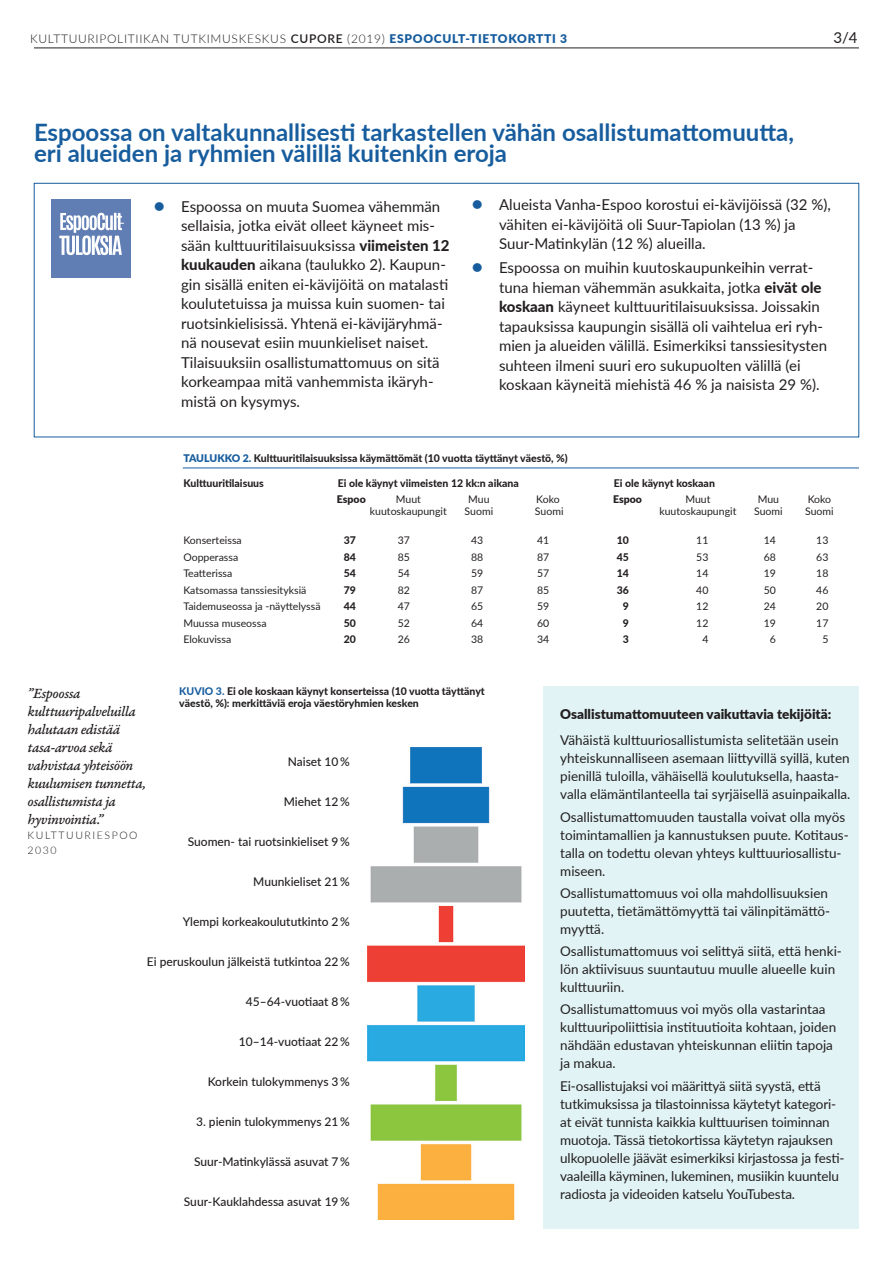
<style>
.page{position:relative;width:893px;height:1263px;background:#fff}
.page>*{position:absolute;margin:0;border:0;box-sizing:border-box;transform-origin:0 0}
.t1{font:700 24px/21px "Lato";color:#175d9e}
.t2{font:15px/19.5px "Lato";color:#231f20}
.t3{font:15px/18px "Garamond Premr Pro Med It Capt";letter-spacing:-.03em;color:#231f20}
.t4{font:13.5px/18px "Lato";color:#231f20}
.t5{font:900 13.5px "Lato";color:#231f20}
.t6{font:500 12px "Lato";color:#231f20}
.t7{font:300 12px "Lato";letter-spacing:.06em;color:#231f20}
.t8{font:800 10.5px/12px "Lato";color:#231f20}
.t9{font:10.5px "Lato";color:#231f20}
.t10{font:300 10.5px/15px "Lato";letter-spacing:.15em;color:#231f20}
.t11{font:900 10.5px "Lato";color:#231f20}
.s1{font-weight:600}
.s2{font-weight:900;color:#175d9e}
.s3{font-weight:900;font-size:18px;color:#175d9e}
.s4{font-weight:800}
.s5{color:#175d9e}
</style>
<div class="page">
<img style="left:367px;top:747px;width:157px;height:473px">
<div style="left:543px;top:687px;width:316px;height:542px;background:#e1f3f5"></div>
<hr style="left:34px;top:48px;width:825px;height:1px;background:#231f20">
<div style="left:34px;top:183px;width:825px;height:254px;border:1px solid #175d9e"></div>
<hr style="left:183px;top:468px;width:676px;height:1px;background:#175d9e">
<div style="left:51px;top:199px;width:80px;height:78px;background:#607eb4"></div>
<svg style="left:59px;top:213px;width:65px;height:42px"></svg>
<p class="t7" style="left:30px;top:30px;width:539px">KULTTUURIPOLITIIKAN TUTKIMUSKESKUS <span class="s1">CUPORE</span> (2019) <span class="s2">ESPOOCULT-TIETOKORTTI 3</span></p>
<p class="t2" style="left:833px;top:27px;width:26px">3/4</p>
<h1 class="t1" style="left:34px;top:120px;width:761px">Espoossa on valtakunnallisesti tarkastellen vähän osallistumattomuutta, eri alueiden ja ryhmien välillä kuitenkin eroja</h1>
<p class="t2" style="left:181px;top:196px;width:270px;text-indent:-27px"><span class="s3">•</span> Espoossa on muuta Suomea vähemmän sellaisia, jotka eivät olleet käyneet mis&shy;sään kulttuuritilaisuuksissa <span class="s4">viimeisten 12 kuukauden</span> aikana (taulukko 2). Kaupun&shy;gin sisällä eniten ei-kävijöitä on matalasti koulutetuissa ja muissa kuin suomen- tai ruotsinkielisissä. Yhtenä ei-kävijäryhmä&shy;nä nousevat esiin muunkieliset naiset.<br>Tilaisuuksiin osallistumattomuus on sitä korkeampaa mitä vanhemmista ikäryh&shy;mistä on kysymys.</p>
<p class="t2" style="left:499px;top:194px;width:333px;text-indent:-27px"><span class="s3">•</span> Alueista Vanha-Espoo korostui ei-kävijöissä (32 %), vähiten ei-kävijöitä oli Suur-Tapiolan (13 %) ja<br>Suur-Matinkylän (12 %) alueilla.</p>
<p class="t2" style="left:499px;top:257px;width:330px;text-indent:-27px"><span class="s3">•</span> Espoossa on muihin kuutoskaupunkeihin verrat&shy;tuna hieman vähemmän asukkaita, jotka <span class="s4">eivät ole koskaan</span> käyneet kulttuuritilaisuuksissa. Joissakin tapauksissa kaupungin sisällä oli vaihtelua eri ryh&shy;mien ja alueiden välillä. Esimerkiksi tanssiesitysten suhteen ilmeni suuri ero sukupuolten välillä (ei koskaan käyneitä miehistä 46 % ja naisista 29 %).</p>
<p class="t8" style="left:183px;top:452px;width:386px"><span class="s2">TAULUKKO 2.</span> Kulttuuritilaisuuksissa käymättömät (10 vuotta täyttänyt väestö, %)</p>
<p class="t8" style="left:183px;top:476px;width:82px">Kulttuuritilaisuus</p>
<p class="t8" style="left:338px;top:476px;width:182px">Ei ole käynyt viimeisten 12 kk:n aikana</p>
<p class="t8" style="left:614px;top:476px;width:103px">Ei ole käynyt koskaan</p>
<p class="t11" style="left:337px;top:491px;width:30px">Espoo</p>
<p class="t9" style="left:396px;top:492px;width:27px">Muut</p>
<p class="t9" style="left:468px;top:492px;width:23px">Muu</p>
<p class="t9" style="left:536px;top:492px;width:25px">Koko</p>
<p class="t11" style="left:613px;top:491px;width:30px">Espoo</p>
<p class="t9" style="left:685px;top:492px;width:27px">Muut</p>
<p class="t9" style="left:758px;top:492px;width:23px">Muu</p>
<p class="t9" style="left:808px;top:492px;width:25px">Koko</p>
<p class="t9" style="left:370px;top:504px;width:79px">kuutoskaupungit</p>
<p class="t9" style="left:465px;top:504px;width:30px">Suomi</p>
<p class="t9" style="left:535px;top:504px;width:30px">Suomi</p>
<p class="t9" style="left:659px;top:504px;width:79px">kuutoskaupungit</p>
<p class="t9" style="left:754px;top:504px;width:30px">Suomi</p>
<p class="t9" style="left:805px;top:504px;width:30px">Suomi</p>
<p class="t9" style="left:183px;top:533px;width:60px">Konserteissa</p>
<p class="t8" style="left:344px;top:534px;width:14px">37</p>
<p class="t9" style="left:398px;top:533px;width:14px">37</p>
<p class="t9" style="left:471px;top:533px;width:14px">43</p>
<p class="t9" style="left:537px;top:533px;width:14px">41</p>
<p class="t8" style="left:617px;top:534px;width:14px">10</p>
<p class="t9" style="left:696px;top:533px;width:14px">11</p>
<p class="t9" style="left:764px;top:533px;width:14px">14</p>
<p class="t9" style="left:816px;top:533px;width:14px">13</p>
<p class="t9" style="left:183px;top:549px;width:56px">Oopperassa</p>
<p class="t8" style="left:344px;top:550px;width:14px">84</p>
<p class="t9" style="left:398px;top:549px;width:14px">85</p>
<p class="t9" style="left:471px;top:549px;width:14px">88</p>
<p class="t9" style="left:537px;top:549px;width:14px">87</p>
<p class="t8" style="left:617px;top:550px;width:14px">45</p>
<p class="t9" style="left:696px;top:549px;width:14px">53</p>
<p class="t9" style="left:764px;top:549px;width:14px">68</p>
<p class="t9" style="left:816px;top:549px;width:14px">63</p>
<p class="t9" style="left:183px;top:566px;width:50px">Teatterissa</p>
<p class="t8" style="left:344px;top:567px;width:14px">54</p>
<p class="t9" style="left:398px;top:566px;width:14px">54</p>
<p class="t9" style="left:471px;top:566px;width:14px">59</p>
<p class="t9" style="left:537px;top:566px;width:14px">57</p>
<p class="t8" style="left:617px;top:567px;width:14px">14</p>
<p class="t9" style="left:696px;top:566px;width:14px">14</p>
<p class="t9" style="left:764px;top:566px;width:14px">19</p>
<p class="t9" style="left:816px;top:566px;width:14px">18</p>
<p class="t9" style="left:183px;top:582px;width:125px">Katsomassa tanssiesityksiä</p>
<p class="t8" style="left:344px;top:583px;width:14px">79</p>
<p class="t9" style="left:398px;top:582px;width:14px">82</p>
<p class="t9" style="left:471px;top:582px;width:14px">87</p>
<p class="t9" style="left:537px;top:582px;width:14px">85</p>
<p class="t8" style="left:617px;top:583px;width:14px">36</p>
<p class="t9" style="left:696px;top:582px;width:14px">40</p>
<p class="t9" style="left:764px;top:582px;width:14px">50</p>
<p class="t9" style="left:816px;top:582px;width:14px">46</p>
<p class="t9" style="left:183px;top:599px;width:139px">Taidemuseossa ja -näyttelyssä</p>
<p class="t8" style="left:344px;top:600px;width:14px">44</p>
<p class="t9" style="left:398px;top:599px;width:14px">47</p>
<p class="t9" style="left:471px;top:599px;width:14px">65</p>
<p class="t9" style="left:537px;top:599px;width:14px">59</p>
<p class="t8" style="left:623px;top:600px;width:8px">9</p>
<p class="t9" style="left:696px;top:599px;width:14px">12</p>
<p class="t9" style="left:764px;top:599px;width:14px">24</p>
<p class="t9" style="left:816px;top:599px;width:14px">20</p>
<p class="t9" style="left:183px;top:615px;width:85px">Muussa museossa</p>
<p class="t8" style="left:344px;top:616px;width:14px">50</p>
<p class="t9" style="left:398px;top:615px;width:14px">52</p>
<p class="t9" style="left:471px;top:615px;width:14px">64</p>
<p class="t9" style="left:537px;top:615px;width:14px">60</p>
<p class="t8" style="left:623px;top:616px;width:8px">9</p>
<p class="t9" style="left:696px;top:615px;width:14px">12</p>
<p class="t9" style="left:764px;top:615px;width:14px">19</p>
<p class="t9" style="left:816px;top:615px;width:14px">17</p>
<p class="t9" style="left:183px;top:632px;width:49px">Elokuvissa</p>
<p class="t8" style="left:344px;top:633px;width:14px">20</p>
<p class="t9" style="left:398px;top:632px;width:14px">26</p>
<p class="t9" style="left:471px;top:632px;width:14px">38</p>
<p class="t9" style="left:537px;top:632px;width:14px">34</p>
<p class="t8" style="left:623px;top:633px;width:8px">3</p>
<p class="t9" style="left:702px;top:632px;width:8px">4</p>
<p class="t9" style="left:770px;top:632px;width:8px">6</p>
<p class="t9" style="left:822px;top:632px;width:8px">5</p>
<p class="t8" style="left:179px;top:685px;width:307px"><span class="s5">KUVIO 3.</span> Ei ole koskaan käynyt konserteissa (10 vuotta täyttänyt väestö, %): merkittäviä eroja väestöryhmien kesken</p>
<p class="t3" style="left:28px;top:685px;width:120px">”Espoossa kulttuuripalveluilla halutaan edistää tasa-arvoa sekä vahvistaa yhteisöön kuulumisen tunnetta, osallistumista ja hyvinvointia.”</p>
<p class="t10" style="left:28px;top:827px;width:111px">KULTTUURIESPOO<br>2030</p>
<p class="t6" style="left:288px;top:752px;width:63px">Naiset 10 %</p>
<p class="t6" style="left:284px;top:792px;width:67px">Miehet 12 %</p>
<p class="t6" style="left:188px;top:833px;width:163px">Suomen- tai ruotsinkieliset 9 %</p>
<p class="t6" style="left:253px;top:873px;width:98px">Muunkieliset 21 %</p>
<p class="t6" style="left:183px;top:913px;width:168px">Ylempi korkeakoulututkinto 2 %</p>
<p class="t6" style="left:147px;top:953px;width:204px">Ei peruskoulun jälkeistä tutkintoa 22 %</p>
<p class="t6" style="left:246px;top:993px;width:105px">45–64-vuotiaat 8 %</p>
<p class="t6" style="left:239px;top:1033px;width:112px">10–14-vuotiaat 22 %</p>
<p class="t6" style="left:208px;top:1073px;width:144px">Korkein tulokymmenys 3 %</p>
<p class="t6" style="left:196px;top:1113px;width:155px">3. pienin tulokymmenys 21 %</p>
<p class="t6" style="left:194px;top:1153px;width:157px">Suur-Matinkylässä asuvat 7 %</p>
<p class="t6" style="left:184px;top:1193px;width:167px">Suur-Kauklahdessa asuvat 19 %</p>
<p class="t5" style="left:560px;top:704px;width:273px">Osallistumattomuuteen vaikuttavia tekijöitä:</p>
<p class="t4" style="left:560px;top:731px;width:292px">Vähäistä kulttuuriosallistumista selitetään usein yhteiskunnalliseen asemaan liittyvillä syillä, kuten pienillä tuloilla, vähäisellä koulutuksella, haasta&shy;valla elämäntilanteella tai syrjäisellä asuinpaikalla.</p>
<p class="t4" style="left:560px;top:807px;width:290px">Osallistumattomuuden taustalla voivat olla myös toimintamallien ja kannustuksen puute. Kotitaus&shy;talla on todettu olevan yhteys kulttuuriosallistu&shy;miseen.</p>
<p class="t4" style="left:560px;top:883px;width:272px">Osallistumattomuus voi olla mahdollisuuksien puutetta, tietämättömyyttä tai välinpitämättö&shy;myyttä.</p>
<p class="t4" style="left:560px;top:942px;width:283px">Osallistumattomuus voi selittyä siitä, että henki&shy;lön aktiivisuus suuntautuu muulle alueelle kuin kulttuuriin.</p>
<p class="t4" style="left:560px;top:1000px;width:277px">Osallistumattomuus voi myös olla vastarintaa kulttuuripoliittisia instituutioita kohtaan, joiden nähdään edustavan yhteiskunnan eliitin tapoja ja makua.</p>
<p class="t4" style="left:560px;top:1076px;width:286px">Ei-osallistujaksi voi määrittyä siitä syystä, että tutkimuksissa ja tilastoinnissa käytetyt kategori&shy;at eivät tunnista kaikkia kulttuurisen toiminnan muotoja. Tässä tietokortissa käytetyn rajauksen ulkopuolelle jäävät esimerkiksi kirjastossa ja festi&shy;vaaleilla käyminen, lukeminen, musiikin kuuntelu radiosta ja videoiden katselu YouTubesta.</p>
</div>
